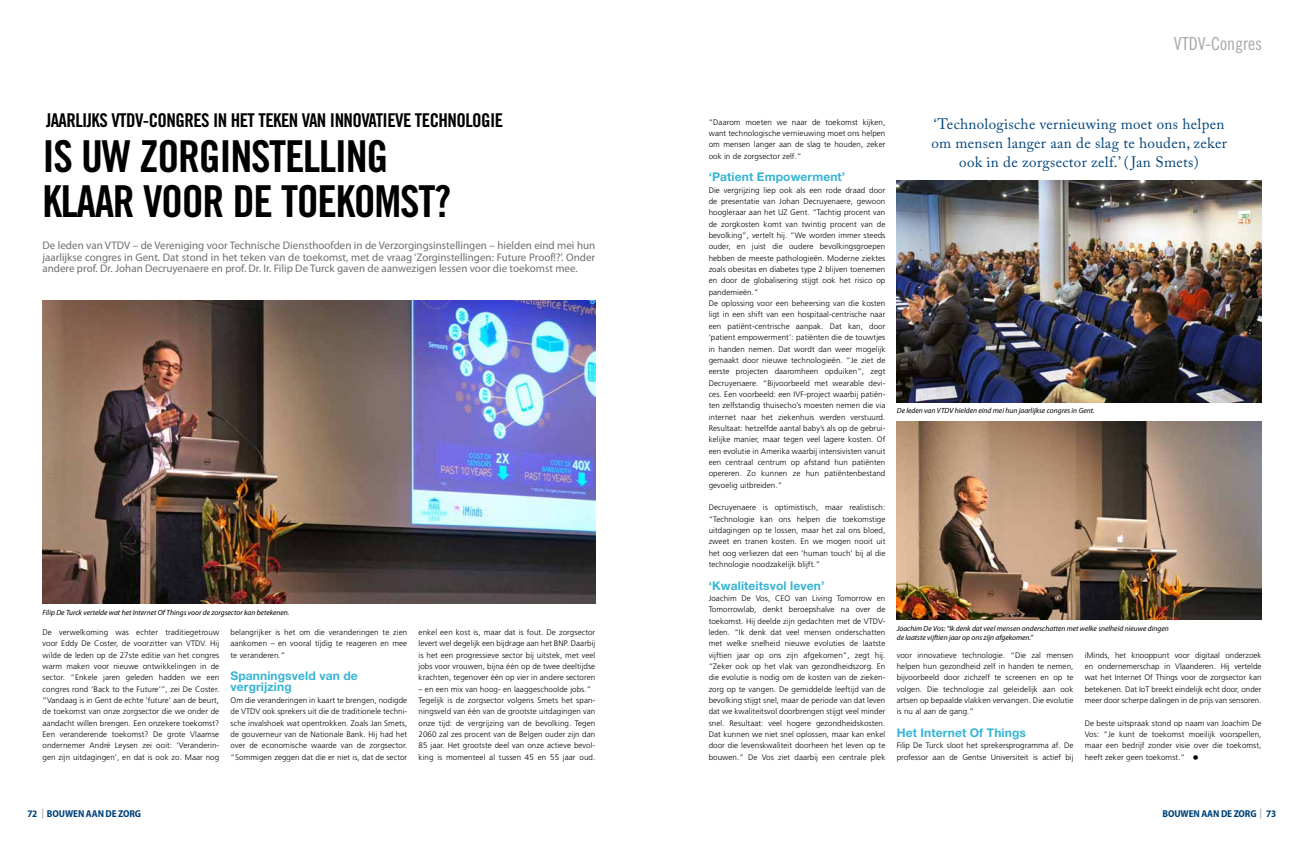
<style>
.page{position:relative;width:1304px;height:842px;background:#fff}
.page>*{position:absolute;margin:0;border:0;box-sizing:border-box;transform-origin:0 0}
.t1{font:44px/45px "Trade Gothic LT Std Bd Cn 20";letter-spacing:-.03em;color:#000}
.t2{font:19px "Trade Gothic LT Std Bd Cn 20";letter-spacing:-.03em;color:#000}
.t3{font:18px "Trade Gothic LT Std Cn 18";color:#a8a8a7}
.t4{font:15px/19px "Adobe Caslon Pro";letter-spacing:.02em;color:#004379;text-align:center}
.t5{font:700 12px/11px "Helvetica Neue LT Std";letter-spacing:.01em;color:#35b4d4}
.t6{font:11px/11.3px "Myriad Pro";color:#706f6f;text-align:justify}
.t7{font:700 semi-condensed 10px "Myriad Pro";letter-spacing:-.01em;color:#004379}
.t8{font:300 8px/11.3px "Frutiger LT Std";letter-spacing:.01em;color:#000;text-align:justify}
.t9{font:italic 7.5px/9px "Myriad Pro";color:#000}
.s1{font-weight:700;font-size:13px}
.s2{color:#b3b2b2}
</style>
<div class="page">
<img style="left:43px;top:300px;width:552px;height:303px">
<img style="left:897px;top:422px;width:364px;height:197px">
<img style="left:897px;top:181px;width:364px;height:221px">
<h2 class="t2" style="left:46px;top:109px;width:459px">JAARLIJKS VTDV-CONGRES IN HET TEKEN VAN INNOVATIEVE TECHNOLOGIE</h2>
<h1 class="t1" style="left:43px;top:134px;width:410px">IS UW ZORGINSTELLING<br>KLAAR VOOR DE TOEKOMST?</h1>
<p class="t6" style="left:43px;top:240px;width:554px">De leden van VTDV – de Vereniging voor Technische Diensthoofden in de Verzorgingsinstellingen – hielden eind mei hun jaarlijkse congres in Gent. Dat stond in het teken van de toekomst, met de vraag ‘Zorginstellingen: Future Proof!?’. Onder andere prof. Dr. Johan Decruyenaere en prof. Dr. Ir. Filip De Turck gaven de aanwezigen lessen voor die toekomst mee.</p>
<p class="t9" style="left:43px;top:608px;width:248px">Filip De Turck vertelde wat het Internet Of Things voor de zorgsector kan betekenen.</p>
<p class="t8" style="left:43px;top:627px;width:178px">De verwelkoming was echter traditiegetrouw voor Eddy De Coster, de voorzitter van VTDV. Hij wilde de leden op de 27ste editie van het congres warm maken voor nieuwe ontwikkelingen in de sector. “Enkele jaren geleden hadden we een congres rond ‘Back to the Future’”, zei De Coster. “Vandaag is in Gent de echte ‘future’ aan de beurt, de toekomst van onze zorgsector die we onder de aandacht willen brengen. Een onzekere toekomst?<br>Een veranderende toekomst? De grote Vlaamse ondernemer André Leysen zei ooit: ‘Veranderin&shy;gen zijn uitdagingen’, en dat is ook zo. Maar nog</p>
<p class="t8" style="left:231px;top:627px;width:178px">belangrijker is het om die veranderingen te zien aankomen – en vooral tijdig te reageren en mee te veranderen.”</p>
<h3 class="t5" style="left:231px;top:670px;width:129px">Spanningsveld van de vergrijzing</h3>
<p class="t8" style="left:231px;top:695px;width:178px">Om die veranderingen in kaart te brengen, nodigde de VTDV ook sprekers uit die de traditionele techni&shy;sche invalshoek wat opentrokken. Zoals Jan Smets, de gouverneur van de Nationale Bank. Hij had het over de economische waarde van de zorgsector. “Sommigen zeggen dat die er niet is, dat de sector</p>
<p class="t8" style="left:419px;top:627px;width:178px">enkel een kost is, maar dat is fout. De zorgsector levert wel degelijk een bijdrage aan het BNP. Daarbij is het een progressieve sector bij uitstek, met veel jobs voor vrouwen, bijna één op de twee deeltijdse krachten, tegenover één op vier in andere sectoren</p>
<p class="t8" style="left:419px;top:683px;width:178px;text-align:left">– en een mix van hoog- en laaggeschoolde jobs.” Tegelijk is de zorgsector volgens Smets het span&shy;ningsveld van één van de grootste uitdagingen van onze tijd: de vergrijzing van de bevolking. Tegen 2060 zal zes procent van de Belgen ouder zijn dan 85 jaar. Het grootste deel van onze actieve bevol&shy;king is momenteel al tussen 45 en 55 jaar oud.</p>
<h3 class="t3" style="left:1174px;top:33px;width:90px">VTDV-Congres</h3>
<p class="t8" style="left:709px;top:116px;width:178px">“Daarom moeten we naar de toekomst kijken, want technologische vernieuwing moet ons helpen om mensen langer aan de slag te houden, zeker ook in de zorgsector zelf.”</p>
<h3 class="t5" style="left:709px;top:171px;width:138px">‘Patient Empowerment’</h3>
<p class="t8" style="left:709px;top:184px;width:178px;text-align:left">Die vergrijzing liep ook als een rode draad door de presentatie van Johan Decruyenaere, gewoon hoogleraar aan het UZ Gent. “Tachtig procent van de zorgkosten komt van twintig procent van de bevolking”, vertelt hij. “We worden immer steeds ouder, en juist die oudere bevolkingsgroepen hebben de meeste pathologieën. Moderne ziektes zoals obesitas en diabetes type 2 blijven toenemen en door de globalisering stijgt ook het risico op pandemieën.”<br>De oplossing voor een beheersing van die kosten ligt in een shift van een hospitaal-centrische naar een patiënt-centrische aanpak. Dat kan, door ‘patient empowerment’: patiënten die de touwtjes in handen nemen. Dat wordt dan weer mogelijk gemaakt door nieuwe technologieën. “Je ziet de eerste projecten daaromheen opduiken”, zegt Decruyenaere. “Bijvoorbeeld met wearable devi&shy;ces. Een voorbeeld: een IVF-project waarbij patiën&shy;ten zelfstandig thuisecho’s moesten nemen die via internet naar het ziekenhuis werden verstuurd.<br>Resultaat: hetzelfde aantal baby’s als op de gebrui&shy;kelijke manier, maar tegen veel lagere kosten. Of een evolutie in Amerika waarbij intensivisten vanuit een centraal centrum op afstand hun patiënten opereren. Zo kunnen ze hun patiëntenbestand gevoelig uitbreiden.”</p>
<p class="t8" style="left:709px;top:502px;width:178px">Decruyenaere is optimistisch, maar realistisch: “Technologie kan ons helpen die toekomstige uitdagingen op te lossen, maar het zal ons bloed, zweet en tranen kosten. En we mogen nooit uit het oog verliezen dat een ‘human touch’ bij al die technologie noodzakelijk blijft.”</p>
<h3 class="t5" style="left:709px;top:580px;width:117px">‘Kwaliteitsvol leven’</h3>
<p class="t8" style="left:709px;top:593px;width:178px">Joachim De Vos, CEO van Living Tomorrow en Tomorrowlab, denkt beroepshalve na over de toekomst. Hij deelde zijn gedachten met de VTDV&shy;leden. “Ik denk dat veel mensen onderschatten met welke snelheid nieuwe evoluties de laatste vijftien jaar op ons zijn afgekomen”, zegt hij. “Zeker ook op het vlak van gezondheidszorg. En die evolutie is nodig om de kosten van de zieken&shy;zorg op te vangen. De gemiddelde leeftijd van de bevolking stijgt snel, maar de periode van dat leven dat we kwaliteitsvol doorbrengen stijgt veel minder snel. Resultaat: veel hogere gezondheidskosten.<br>Dat kunnen we niet snel oplossen, maar kan enkel door die levenskwaliteit doorheen het leven op te bouwen.” De Vos ziet daarbij een centrale plek</p>
<h3 class="t4" style="left:931px;top:115px;width:297px">‘Technologische vernieuwing moet ons helpen om mensen langer aan de slag te houden, zeker ook in de zorgsector zelf.’ ( Jan Smets)</h3>
<p class="t9" style="left:897px;top:406px;width:199px">De leden van VTDV hielden eind mei hun jaarlijkse congres in Gent.</p>
<p class="t9" style="left:897px;top:624px;width:274px">Joachim De Vos: “Ik denk dat veel mensen onderschatten met welke snelheid nieuwe dingen de laatste vijftien jaar op ons zijn afgekomen.”</p>
<p class="t8" style="left:897px;top:649px;width:178px">voor innovatieve technologie. “Die zal mensen helpen hun gezondheid zelf in handen te nemen, bijvoorbeeld door zichzelf te screenen en op te volgen. Die technologie zal geleidelijk aan ook artsen op bepaalde vlakken vervangen. Die evolutie is nu al aan de gang.”</p>
<h3 class="t5" style="left:897px;top:727px;width:131px">Het Internet Of Things</h3>
<p class="t8" style="left:897px;top:740px;width:178px">Filip De Turck sloot het sprekersprogramma af. De professor aan de Gentse Universiteit is actief bij</p>
<p class="t8" style="left:1085px;top:649px;width:178px">iMinds, het knooppunt voor digitaal onderzoek en ondernemerschap in Vlaanderen. Hij vertelde wat het Internet Of Things voor de zorgsector kan betekenen. Dat IoT breekt eindelijk echt door, onder meer door scherpe dalingen in de prijs van sensoren.</p>
<p class="t8" style="left:1085px;top:717px;width:178px">De beste uitspraak stond op naam van Joachim De Vos: “Je kunt de toekomst moeilijk voorspellen, maar een bedrijf zonder visie over die toekomst, heeft zeker geen toekomst.” <span class="s1">•</span></p>
<p class="t7" style="left:27px;top:808px;width:115px">72 <span class="s2">|</span> BOUWEN AAN DE ZORG</p>
<p class="t7" style="left:1162px;top:808px;width:115px">BOUWEN AAN DE ZORG <span class="s2">|</span> 73</p>
</div>
